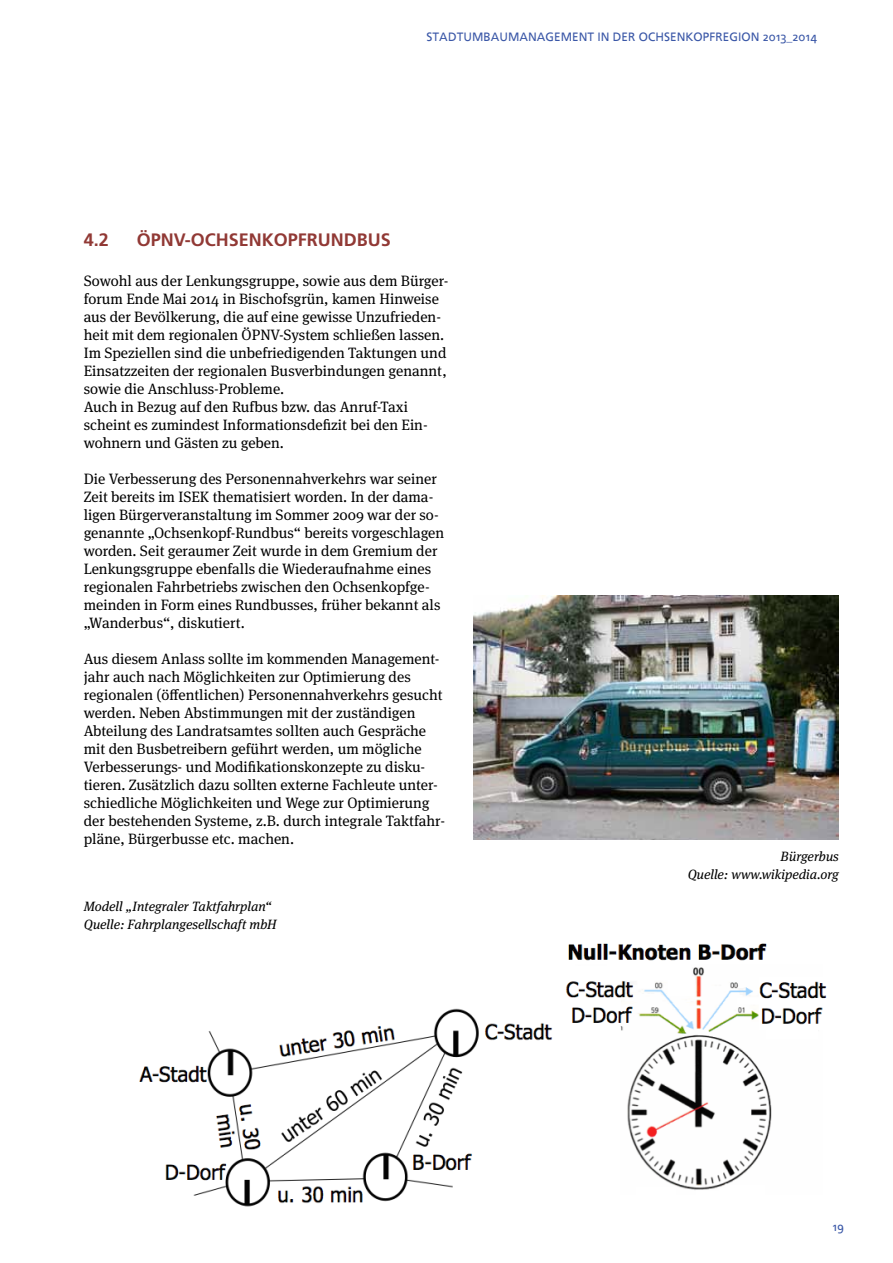
<style>
.page{position:relative;width:893px;height:1263px;background:#fff}
.page>*{position:absolute;margin:0;border:0;box-sizing:border-box;transform-origin:0 0}
.t1{font:700 18px "Frutiger";color:#913935}
.t2{font:15px/18px "Meta Serif Pro";color:#000}
.t3{font:italic 13.5px/18px "Meta Serif Pro";color:#000;text-align:right}
.t4{font:12px "Frutiger Linotype";color:#3a57a7}
</style>
<div class="page">
<img style="left:473px;top:595px;width:366px;height:244px">
<img style="left:139px;top:943px;width:688px;height:264px">
<p class="t4" style="left:427px;top:29px;width:392px">STADTUMBAUMANAGEMENT IN DER OCHSENKOPFREGION 2013_2014</p>
<p class="t1" style="left:84px;top:229px;width:27px">4.2</p>
<p class="t1" style="left:137px;top:229px;width:254px">ÖPNV-OCHSENKOPFRUNDBUS</p>
<p class="t2" style="left:84px;top:271px;width:366px">Sowohl aus der Lenkungsgruppe, sowie aus dem Bürger&shy;forum Ende Mai 2014 in Bischofsgrün, kamen Hinweise aus der Bevölkerung, die auf eine gewisse Unzufrieden&shy;heit mit dem regionalen ÖPNV-System schließen lassen.<br>Im Speziellen sind die unbefriedigenden Taktungen und Einsatzzeiten der regionalen Busverbindungen genannt, sowie die Anschluss-Probleme.<br>Auch in Bezug auf den Rufbus bzw. das Anruf-Taxi scheint es zumindest Informationsdefizit bei den Ein&shy;wohnern und Gästen zu geben.</p>
<p class="t2" style="left:84px;top:469px;width:362px">Die Verbesserung des Personennahverkehrs war seiner Zeit bereits im ISEK thematisiert worden. In der dama&shy;ligen Bürgerveranstaltung im Sommer 2009 war der so&shy;genannte „Ochsenkopf-Rundbus“ bereits vorgeschlagen worden. Seit geraumer Zeit wurde in dem Gremium der Lenkungsgruppe ebenfalls die Wiederaufnahme eines regionalen Fahrbetriebs zwischen den Ochsenkopfge&shy;meinden in Form eines Rundbusses, früher bekannt als „Wanderbus“, diskutiert.</p>
<p class="t2" style="left:84px;top:649px;width:363px">Aus diesem Anlass sollte im kommenden Management&shy;jahr auch nach Möglichkeiten zur Optimierung des regionalen (öffentlichen) Personennahverkehrs gesucht werden. Neben Abstimmungen mit der zuständigen Abteilung des Landratsamtes sollten auch Gespräche mit den Busbetreibern geführt werden, um mögliche Verbesserungs- und Modifikationskonzepte zu disku&shy;tieren. Zusätzlich dazu sollten externe Fachleute unter&shy;schiedliche Möglichkeiten und Wege zur Optimierung der bestehenden Systeme, z.B. durch integrale Taktfahr&shy;pläne, Bürgerbusse etc. machen.</p>
<p class="t3" style="left:84px;top:897px;width:194px;text-align:left">Modell „Integraler Taktfahrplan“<br>Quelle: Fahrplangesellschaft mbH</p>
<p class="t3" style="left:688px;top:847px;width:153px">Bürgerbus<br>Quelle: www.wikipedia.org</p>
<p class="t4" style="left:833px;top:1219px;width:13px">19</p>
</div>
